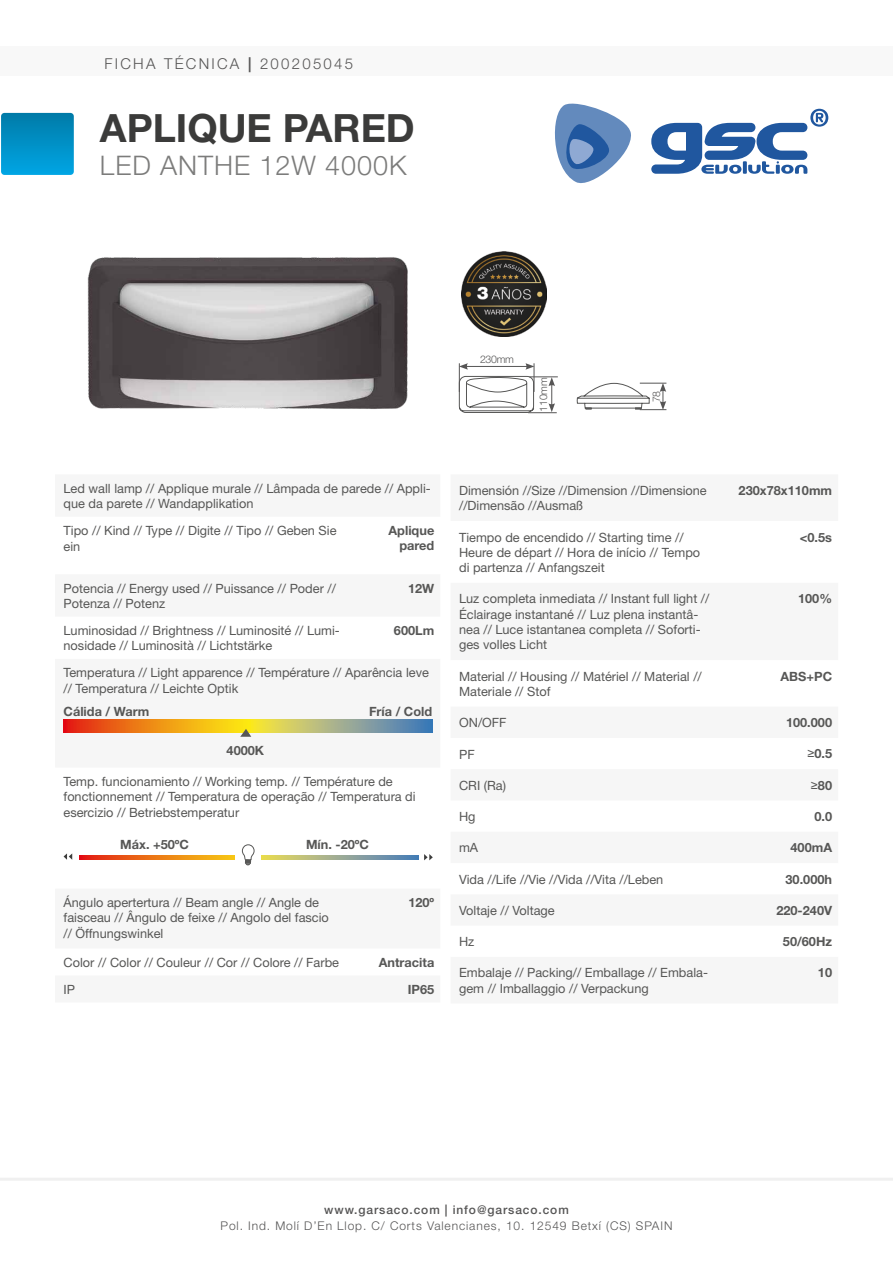
<style>
.page{position:relative;width:893px;height:1263px;background:#fff}
.page>*{position:absolute;margin:0;border:0;box-sizing:border-box;transform-origin:0 0}
.t1{font:700 39px "Helvetica Neue";color:#3b3b3a}
.t2{font:300 27px "Helvetica Neue";letter-spacing:.035em;color:#7c7c7b}
.t3{font:300 15px "Helvetica Neue";letter-spacing:.15em;color:#565555}
.t4{font:12.75px/15.3px "Helvetica Neue";color:#575756}
.t5{font:700 12.75px/15.3px "Helvetica Neue";color:#575756;text-align:right}
.t6{font:300 12px "Helvetica Neue";letter-spacing:.075em;color:#565555}
.t7{font:500 12px "Helvetica Neue";letter-spacing:.075em;color:#565555}
.t8{font:300 10.5px "Helvetica Neue";letter-spacing:-.025em;color:#565555}
.s1{font-weight:700}
.s2{font-family:"Arial Narrow";font-weight:400}
</style>
<div class="page">
<svg style="left:651px;top:109px;width:177px;height:65px"></svg>
<svg style="left:554px;top:103px;width:77px;height:81px"></svg>
<hr style="left:0;top:1178px;width:893px;height:3px;background:#f0f0f0">
<div style="left:0;top:47px;width:893px;height:29px;background:#f8f8f8"></div>
<svg style="left:1px;top:113px;width:73px;height:62px;background:#0190c6"></svg>
<svg style="left:63px;top:719px;width:370px;height:147px"></svg>
<svg style="left:64px;top:720px;width:369px;height:12px;background:#c79c4d"></svg>
<svg style="left:242px;top:845px;width:12px;height:20px"></svg>
<svg style="left:80px;top:856px;width:154px;height:3px"></svg>
<svg style="left:261px;top:856px;width:158px;height:3px"></svg>
<svg style="left:424px;top:854px;width:9px;height:6px"></svg>
<svg style="left:64px;top:853px;width:8px;height:7px"></svg>
<svg style="left:240px;top:729px;width:11px;height:8px"></svg>
<img style="left:87px;top:257px;width:321px;height:152px">
<svg style="left:577px;top:383px;width:89px;height:27px"></svg>
<svg style="left:459px;top:363px;width:99px;height:50px"></svg>
<img style="left:462px;top:251px;width:85px;height:85px">
<p class="t3" style="left:105px;top:54px;width:250px">FICHA TÉCNICA <span class="s1">|</span> 200205045</p>
<h1 class="t1" style="left:100px;top:104px;width:316px">APLIQUE PARED</h1>
<h2 class="t2" style="left:100px;top:149px;width:308px">LED ANTHE 12W 4000K</h2>
<p class="t8" style="left:480px;top:353px;width:35px">230mm</p>
<p class="t8" style="left:537px;top:411px;width:35px;rotate:-90deg">110mm</p>
<p class="t8" style="left:650px;top:402px;width:13px;rotate:-90deg">78</p>
<p class="t4" style="left:64px;top:480px;width:369px">Led wall lamp // Applique murale // Lâmpada de parede // Appli&shy;que da parete // Wandapplikation</p>
<p class="t4" style="left:64px;top:523px;width:274px">Tipo // Kind // Type // Digite // Tipo // Geben Sie ein</p>
<p class="t5" style="left:389px;top:523px;width:47px">Aplique pared</p>
<p class="t4" style="left:64px;top:580px;width:274px">Potencia // Energy used // Puissance // Poder //<br>Potenza // Potenz</p>
<p class="t5" style="left:408px;top:580px;width:28px">12W</p>
<p class="t4" style="left:64px;top:623px;width:278px">Luminosidad // Brightness // Luminosité // Lumi&shy;nosidade // Luminosità // Lichtstärke</p>
<p class="t5" style="left:394px;top:623px;width:42px">600Lm</p>
<p class="t4" style="left:64px;top:665px;width:367px">Temperatura // Light apparence // Température // Aparência leve // Temperatura // Leichte Optik</p>
<p class="t5" style="left:64px;top:703px;width:87px">Cálida / Warm</p>
<p class="t5" style="left:369px;top:703px;width:65px">Fría / Cold</p>
<p class="t5" style="left:227px;top:743px;width:39px">4000K</p>
<p class="t4" style="left:64px;top:774px;width:354px">Temp. funcionamiento // Working temp. // Température de fonctionnement // Temperatura de operação // Temperatura di esercizio // Betriebstemperatur</p>
<p class="t5" style="left:120px;top:836px;width:70px">Máx. +50ºC</p>
<p class="t5" style="left:306px;top:836px;width:64px">Mín. -20ºC</p>
<p class="t4" style="left:64px;top:895px;width:267px">Ángulo apertertura // Beam angle // Angle de faisceau // Ângulo de feixe // Angolo del fascio // Öffnungswinkel</p>
<p class="t5" style="left:408px;top:895px;width:27px">120º</p>
<p class="t4" style="left:64px;top:955px;width:277px">Color // Color // Couleur // Cor // Colore // Farbe</p>
<p class="t5" style="left:379px;top:954px;width:57px">Antracita</p>
<p class="t4" style="left:64px;top:982px;width:13px">IP</p>
<p class="t5" style="left:408px;top:981px;width:28px">IP65</p>
<p class="t4" style="left:459px;top:483px;width:249px">Dimensión //Size //Dimension //Dimensione //Dimensão //Ausmaß</p>
<p class="t5" style="left:739px;top:482px;width:95px">230x78x110mm</p>
<p class="t4" style="left:459px;top:529px;width:243px">Tiempo de encendido // Starting time //<br>Heure de départ // Hora de início // Tempo di partenza // Anfangszeit</p>
<p class="t5" style="left:800px;top:529px;width:34px">&lt;0.5s</p>
<p class="t4" style="left:459px;top:591px;width:252px">Luz completa inmediata // Instant full light // Éclairage instantané // Luz plena instantâ&shy;nea // Luce istantanea completa // Soforti&shy;ges volles Licht</p>
<p class="t5" style="left:798px;top:591px;width:36px">100%</p>
<p class="t4" style="left:459px;top:668px;width:244px">Material // Housing // Matériel // Material //<br>Materiale // Stof</p>
<p class="t5" style="left:780px;top:668px;width:53px">ABS+PC</p>
<p class="t4" style="left:459px;top:715px;width:49px">ON/OFF</p>
<p class="t5" style="left:786px;top:715px;width:48px">100.000</p>
<p class="t4" style="left:459px;top:746px;width:17px">PF</p>
<p class="t5" style="left:807px;top:746px;width:26px"><span class="s2">≥</span>0.5</p>
<p class="t4" style="left:459px;top:777px;width:48px">CRI (Ra)</p>
<p class="t5" style="left:811px;top:777px;width:23px"><span class="s2">≥</span>80</p>
<p class="t4" style="left:459px;top:809px;width:18px">Hg</p>
<p class="t5" style="left:814px;top:808px;width:19px">0.0</p>
<p class="t4" style="left:459px;top:840px;width:21px">mA</p>
<p class="t5" style="left:790px;top:840px;width:43px">400mA</p>
<p class="t4" style="left:459px;top:871px;width:206px">Vida //Life //Vie //Vida //Vita //Leben</p>
<p class="t5" style="left:785px;top:871px;width:48px">30.000h</p>
<p class="t4" style="left:459px;top:902px;width:97px">Voltaje // Voltage</p>
<p class="t5" style="left:776px;top:902px;width:57px">220-240V</p>
<p class="t4" style="left:459px;top:934px;width:17px">Hz</p>
<p class="t5" style="left:783px;top:934px;width:51px">50/60Hz</p>
<p class="t4" style="left:459px;top:965px;width:250px">Embalaje // Packing// Emballage // Embala&shy;gem // Imballaggio // Verpackung</p>
<p class="t5" style="left:818px;top:965px;width:16px">10</p>
<p class="t7" style="left:324px;top:1202px;width:246px">www.garsaco.com | info@garsaco.com</p>
<p class="t6" style="left:221px;top:1219px;width:453px">Pol. Ind. Molí D’En Llop. C/ Corts Valencianes, 10. 12549 Betxí (CS) SPAIN</p>
</div>
